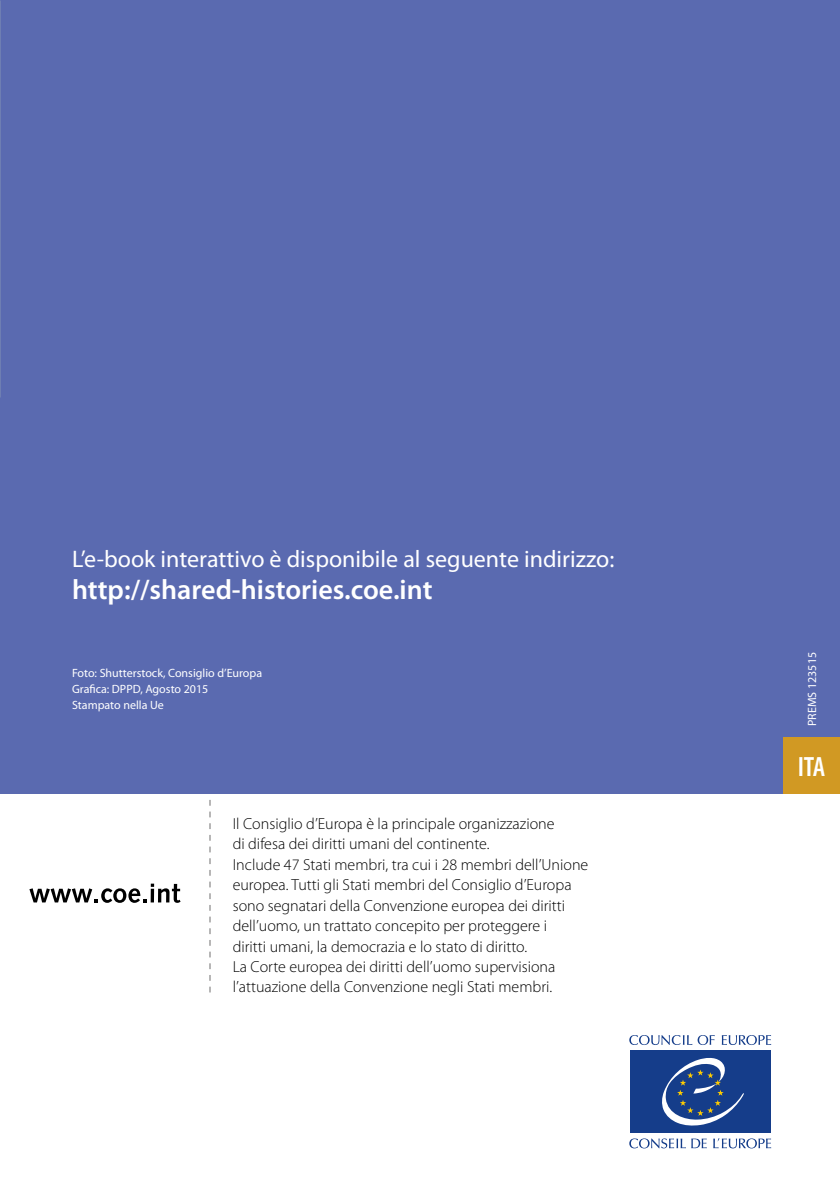
<style>
.page{position:relative;width:840px;height:1191px;background:#fff}
.page>*{position:absolute;margin:0;border:0;box-sizing:border-box;transform-origin:0 0}
.t1{font:600 28px "Myriad Pro";color:#fff}
.t2{font:600 condensed 28px "Myriad Pro";color:#fff}
.t3{font:24px "Myriad Pro";color:#fff}
.t4{font:300 16px/20.4px "Myriad Pro";color:#000}
.t5{font:12px/16px "Myriad Pro";color:#fff}
</style>
<div class="page">
<div style="left:0;top:0;width:839px;height:794px;background:#5a6ab0"></div>
<div style="left:782px;top:737px;width:57px;height:57px;background:#d19923"></div>
<svg style="left:29px;top:883px;width:151px;height:20px"></svg>
<svg style="left:209px;top:800px;width:1px;height:192px"></svg>
<svg style="left:721px;top:1035px;width:49px;height:10px"></svg>
<svg style="left:629px;top:1035px;width:85px;height:10px"></svg>
<svg style="left:713px;top:1138px;width:57px;height:10px"></svg>
<svg style="left:691px;top:1138px;width:15px;height:10px"></svg>
<svg style="left:629px;top:1138px;width:56px;height:10px"></svg>
<div style="left:629px;top:1050px;width:141px;height:82px;background:#153d8a"></div>
<svg style="left:662px;top:1057px;width:82px;height:69px"></svg>
<h2 class="t3" style="left:72px;top:544px;width:543px">L’e-book interattivo è disponibile al seguente indirizzo:</h2>
<h1 class="t1" style="left:72px;top:571px;width:362px">http://shared-histories.coe.int</h1>
<p class="t5" style="left:72px;top:665px;width:191px">Foto: Shutterstock, Consiglio d’Europa<br>Grafica: DPPD, Agosto 2015<br>Stampato nella Ue</p>
<p class="t4" style="left:232px;top:813px;width:357px">Il Consiglio d’Europa è la principale organizzazione<br>di difesa dei diritti umani del continente.<br>Include 47 Stati membri, tra cui i 28 membri dell’Unione europea. Tutti gli Stati membri del Consiglio d’Europa sono segnatari della Convenzione europea dei diritti dell’uomo, un trattato concepito per proteggere i<br>diritti umani, la democrazia e lo stato di diritto.<br>La Corte europea dei diritti dell’uomo supervisiona l’attuazione della Convenzione negli Stati membri.</p>
<p class="t5" style="left:803px;top:726px;width:75px;rotate:-90deg">PREMS 123515</p>
<h1 class="t2" style="left:797px;top:749px;width:29px">ITA</h1>
</div>
